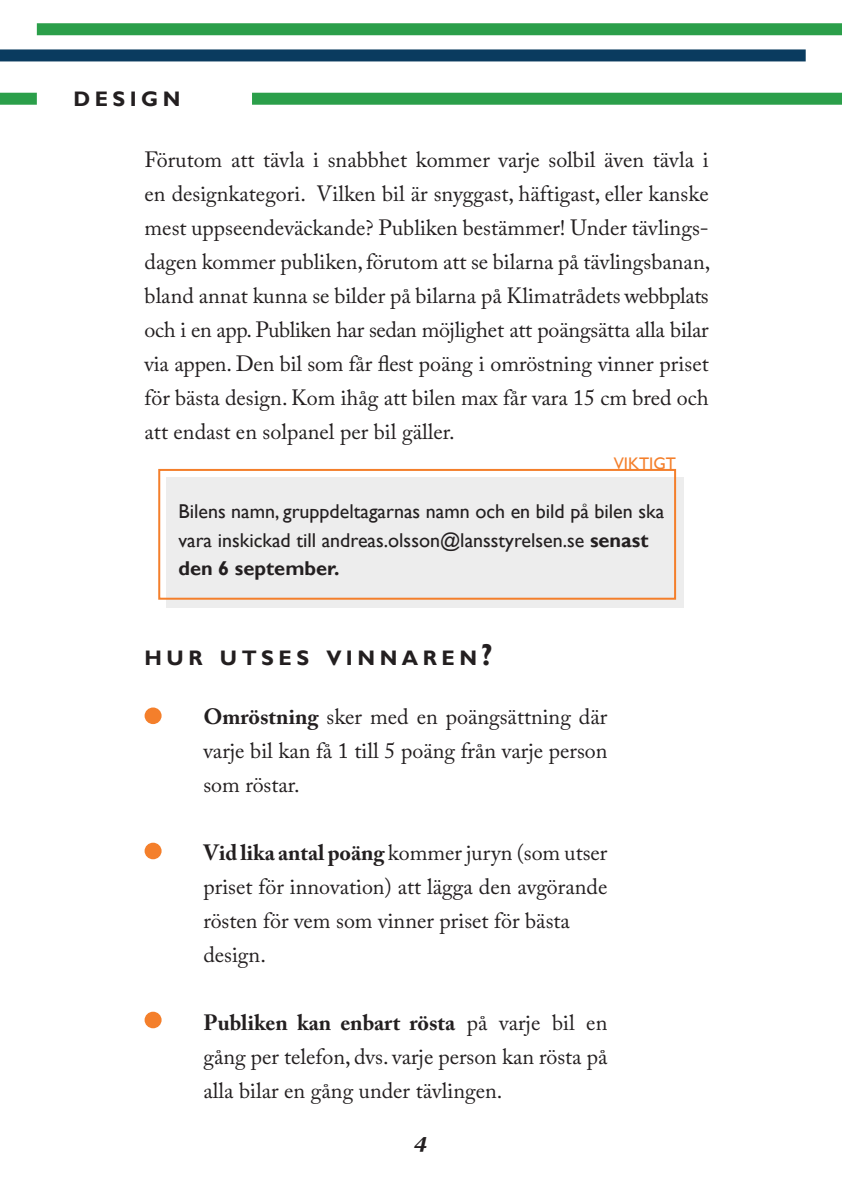
<style>
.page{position:relative;width:842px;height:1191px;background:#fff}
.page>*{position:absolute;margin:0;border:0;box-sizing:border-box;transform-origin:0 0}
.t1{font:22px/34px "Adobe Caslon Pro";color:#231f20;text-align:justify}
.t2{font:700 21px "Gill Sans";letter-spacing:.215em;color:#231f20}
.t3{font:20px/28px "Gill Sans";color:#231f20}
.t4{font:italic 700 20px "Georgia";color:#231f20}
.t5{font:16.8px "Gill Sans";color:#f47f2b}
.s1{font-weight:700}
.s2{font-size:30px}
</style>
<div class="page">
<div style="left:166px;top:477px;width:518px;height:131px;background:#ededed"></div>
<div style="left:158px;top:469px;width:518px;height:130px;border:2px solid #f47f2b"></div>
<div style="left:37px;top:23px;width:805px;height:12px;background:#2b9f4a"></div>
<div style="left:0;top:49px;width:806px;height:12px;background:#0a3b5f"></div>
<div style="left:252px;top:93px;width:590px;height:12px;background:#2b9f4a"></div>
<div style="left:0;top:93px;width:37px;height:12px;background:#2b9f4a"></div>
<div style="left:145px;top:707px;width:17px;height:17px;background:#f47f2b;border-radius:50%"></div>
<div style="left:145px;top:842px;width:17px;height:17px;background:#f47f2b;border-radius:50%"></div>
<div style="left:145px;top:1011px;width:17px;height:17px;background:#f47f2b;border-radius:50%"></div>
<p class="t2" style="left:73px;top:86px;width:109px">DESIGN</p>
<p class="t1" style="left:145px;top:143px;width:567px">Förutom att tävla i snabbhet kommer varje solbil även tävla i en designkategori. Vilken bil är snyggast, häftigast, eller kanske mest uppseendeväckande? Publiken bestämmer! Under tävlings&shy;dagen kommer publiken, förutom att se bilarna på tävlingsbanan, bland annat kunna se bilder på bilarna på Klimatrådets webbplats och i en app. Publiken har sedan möjlighet att poängsätta alla bilar via appen. Den bil som får flest poäng i omröstning vinner priset för bästa design. Kom ihåg att bilen max får vara 15 cm bred och att endast en solpanel per bil gäller.</p>
<p class="t5" style="left:614px;top:453px;width:64px">viktigt</p>
<p class="t3" style="left:178px;top:498px;width:487px">Bilens namn, gruppdeltagarnas namn och en bild på bilen ska vara inskickad till andreas.olsson@lansstyrelsen.se <span class="s1">senast den 6 september.</span></p>
<p class="t2" style="left:145px;top:645px;width:350px">HUR UTSES VINNAREN<span class="s2">?</span></p>
<p class="t1" style="left:203px;top:699px;width:405px"><span class="s1">Omröstning</span> sker med en poängsättning där varje bil kan få 1 till 5 poäng från varje person som röstar.</p>
<p class="t1" style="left:203px;top:835px;width:405px"><span class="s1">Vid lika antal poäng</span> kommer juryn (som utser priset för innovation) att lägga den avgörande rösten för vem som vinner priset för bästa</p>
<p class="t1" style="left:203px;top:937px;width:64px">design.</p>
<p class="t1" style="left:203px;top:1005px;width:405px"><span class="s1">Publiken kan enbart rösta</span> på varje bil en gång per telefon, dvs. varje person kan rösta på alla bilar en gång under tävlingen.</p>
<p class="t4" style="left:414px;top:1127px;width:14px">4</p>
</div>
